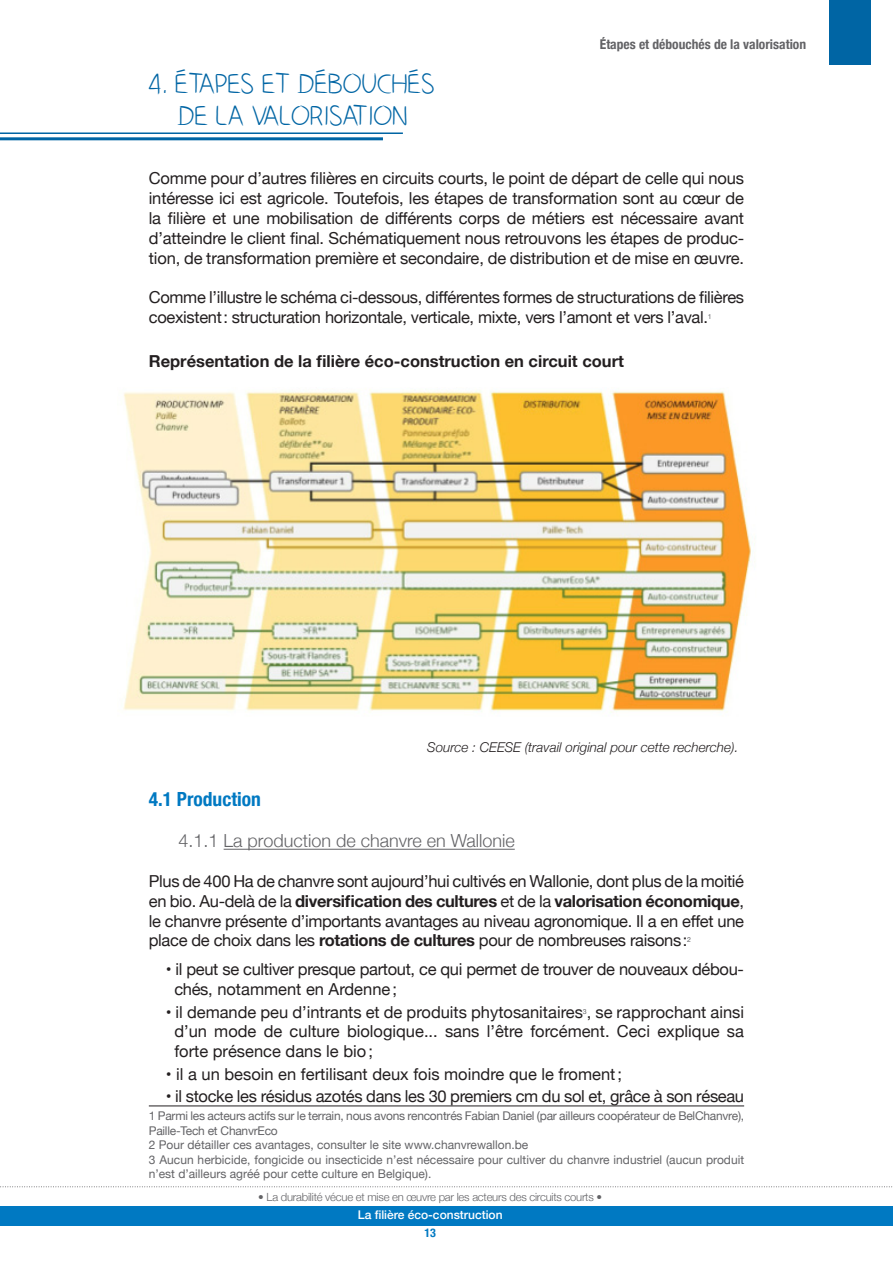
<style>
.page{position:relative;width:893px;height:1263px;background:#fff}
.page>*{position:absolute;margin:0;border:0;box-sizing:border-box;transform-origin:0 0}
.t1{font:27px "HAND LEFT CRE";color:#0065a4}
.t2{font:700 condensed 19.5px "Helvetica Neue";color:#0079c2}
.t3{font:300 18px "Helvetica Neue";color:#636366}
.t4{font:16.5px/19.8px "Helvetica Neue";letter-spacing:-.02em;color:#231f20;text-align:justify}
.t5{font:16.5px/19.8px "Helvetica Neue";color:#231f20}
.t6{font:700 16.5px "Helvetica Neue";color:#231f20}
.t7{font:italic 300 13.5px "Helvetica Neue";color:#231f20}
.t8{font:700 condensed 13.5px "Helvetica Neue";color:#636366}
.t9{font:12px/14.4px "Helvetica Neue";color:#636366}
.t10{font:12px/14.4px "Helvetica Neue";letter-spacing:-.02em;color:#636366}
.t11{font:500 12px "Helvetica Neue";color:#fff}
.t12{font:700 condensed 12px "Helvetica Neue";color:#0079c2}
.t13{font:300 11.25px "Helvetica Neue";letter-spacing:-.02em;color:#636366}
.t14{font:7.05px "Helvetica Neue";color:#636366}
.s1{font-weight:700}
</style>
<div class="page">
<div style="left:0;top:1206px;width:893px;height:19px;background:#0079c2"></div>
<div style="left:829px;top:0;width:41px;height:64px;background:#0065a4"></div>
<svg style="left:0;top:1186px;width:893px;height:1px"></svg>
<hr style="left:0;top:137px;width:383px;height:3px;background:#0065a4">
<hr style="left:0;top:132px;width:403px;height:2px;background:#0065a4">
<hr style="left:224px;top:849px;width:291px;height:1px;background:#636366">
<hr style="left:149px;top:1106px;width:595px;height:1px;background:#231f20">
<img style="left:123px;top:389px;width:632px;height:324px">
<p class="t1" style="left:149px;top:67px;width:288px">4. ÉTAPES ET DÉBOUCHÉS</p>
<p class="t1" style="left:179px;top:100px;width:231px">DE LA VALORISATION</p>
<p class="t8" style="left:600px;top:33px;width:208px">Étapes et débouchés de la valorisation</p>
<p class="t4" style="left:149px;top:170px;width:597px">Comme pour d’autres filières en circuits courts, le point de départ de celle qui nous intéresse ici est agricole. Toutefois, les étapes de transformation sont au cœur de la filière et une mobilisation de différents corps de métiers est nécessaire avant d’atteindre le client final. Schématiquement nous retrouvons les étapes de produc&shy;tion, de transformation première et secondaire, de distribution et de mise en œuvre.</p>
<p class="t4" style="left:149px;top:288px;width:597px">Comme l’illustre le schéma ci-dessous, différentes formes de structurations de filières coexistent: structuration horizontale, verticale, mixte, vers l’amont et vers l’aval.</p>
<p class="t14" style="left:708px;top:311px;width:5px">1</p>
<p class="t6" style="left:149px;top:348px;width:477px">Représentation de la filière éco-construction en circuit court</p>
<p class="t7" style="left:427px;top:736px;width:313px">Source : CEESE (travail original pour cette recherche).</p>
<p class="t2" style="left:149px;top:783px;width:114px">4.1 Production</p>
<p class="t3" style="left:179px;top:826px;width:338px">4.1.1 La production de chanvre en Wallonie</p>
<p class="t4" style="left:149px;top:872px;width:597px">Plus de 400 Ha de chanvre sont aujourd’hui cultivés en Wallonie, dont plus de la moitié en bio. Au-delà de la <span class="s1">diversification des cultures</span> et de la <span class="s1">valorisation économique</span>, le chanvre présente d’importants avantages au niveau agronomique. Il a en effet une place de choix dans les <span class="s1">rotations de cultures</span> pour de nombreuses raisons:</p>
<p class="t14" style="left:687px;top:935px;width:5px">2</p>
<p class="t4" style="left:166px;top:960px;width:580px">• il peut se cultiver presque partout, ce qui permet de trouver de nouveaux débou-</p>
<p class="t5" style="left:174px;top:980px;width:224px">chés, notamment en Ardenne;</p>
<p class="t5" style="left:166px;top:1003px;width:580px">• il demande peu d’intrants et de produits phytosanitaires , se rapprochant ainsi</p>
<p class="t14" style="left:583px;top:1006px;width:5px">3</p>
<p class="t5" style="left:174px;top:1022px;width:571px">d’un mode de culture biologique... sans l’être forcément. Ceci explique sa forte présence dans le bio;</p>
<p class="t5" style="left:166px;top:1065px;width:458px">• il a un besoin en fertilisant deux fois moindre que le froment;</p>
<p class="t4" style="left:166px;top:1087px;width:580px">• il stocke les résidus azotés dans les 30 premiers cm du sol et, grâce à son réseau</p>
<p class="t10" style="left:149px;top:1109px;width:597px">1 Parmi les acteurs actifs sur le terrain, nous avons rencontrés Fabian Daniel (par ailleurs coopérateur de BelChanvre),<br>Paille-Tech et ChanvrEco</p>
<p class="t9" style="left:149px;top:1138px;width:381px">2 Pour détailler ces avantages, consulter le site www.chanvrewallon.be</p>
<p class="t9" style="left:149px;top:1153px;width:597px">3 Aucun herbicide, fongicide ou insecticide n’est nécessaire pour cultiver du chanvre industriel (aucun produit n’est d’ailleurs agréé pour cette culture en Belgique).</p>
<p class="t13" style="left:258px;top:1188px;width:345px">• La durabilité vécue et mise en œuvre par les acteurs des circuits courts •</p>
<p class="t11" style="left:358px;top:1205px;width:146px">La filière éco-construction</p>
<p class="t12" style="left:424px;top:1223px;width:13px">13</p>
</div>
